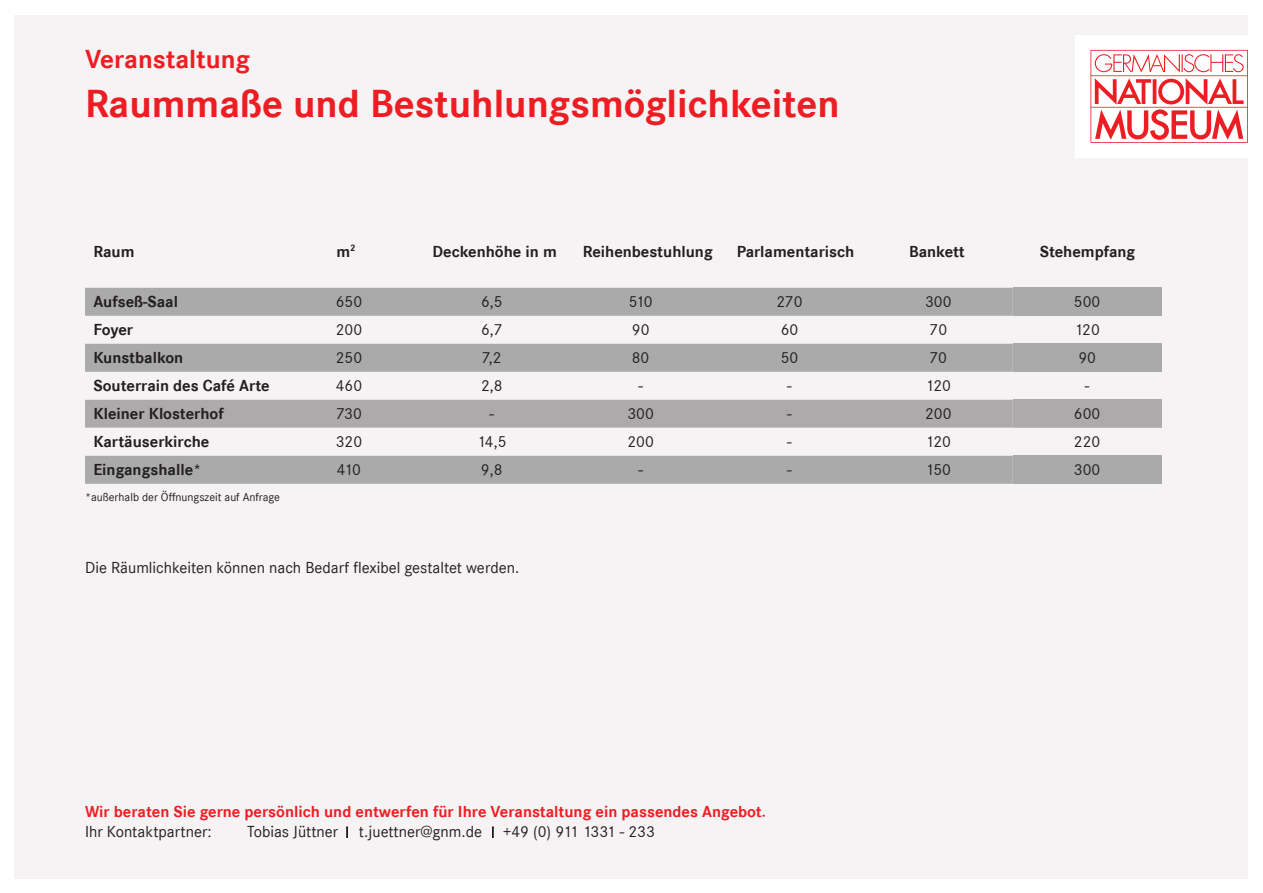
<style>
.page{position:relative;width:1263px;height:893px;background:#fff}
.page>*{position:absolute;margin:0;border:0;box-sizing:border-box;transform-origin:0 0}
.t1{font:700 40.5px "Corporate S";color:#ee1d23}
.t2{font:700 27px "Corporate S";color:#ee1d23}
.t3{font:16.5px "Corporate S";color:#231f20}
.t4{font:700 16.5px "Corporate S";color:#231f20}
.t5{font:700 16.5px "Corporate S";color:#ee1d23}
.t6{font:16.5px "Corporate S";letter-spacing:-.03em;color:#231f20}
.t7{font:12px "Corporate S";color:#231f20}
</style>
<div class="page">
<div style="left:15px;top:15px;width:1233px;height:863px;background:#f6f3f4"></div>
<svg style="left:346px;top:827px;width:2px;height:11px"></svg>
<svg style="left:492px;top:827px;width:2px;height:11px"></svg>
<div style="left:85px;top:288px;width:928px;height:28px;background:#aaa"></div>
<div style="left:1013px;top:288px;width:148px;height:28px;background:#aaa"></div>
<div style="left:85px;top:344px;width:928px;height:28px;background:#aaa"></div>
<div style="left:1013px;top:344px;width:148px;height:28px;background:#aaa"></div>
<svg style="left:85px;top:400px;width:1076px;height:84px"></svg>
<div style="left:1013px;top:456px;width:148px;height:28px;background:#aaa"></div>
<div style="left:1076px;top:35px;width:187px;height:123px;background:#fff"></div>
<svg style="left:1090px;top:50px;width:158px;height:93px"></svg>
<h2 class="t2" style="left:85px;top:44px;width:166px">Veranstaltung</h2>
<h1 class="t1" style="left:85px;top:80px;width:756px">Raummaße und Bestuhlungsmöglichkeiten</h1>
<p class="t4" style="left:94px;top:242px;width:42px">Raum</p>
<p class="t4" style="left:337px;top:242px;width:21px">m<sup>2</sup></p>
<p class="t4" style="left:432px;top:242px;width:126px">Deckenhöhe in m</p>
<p class="t4" style="left:583px;top:242px;width:132px">Reihenbestuhlung</p>
<p class="t4" style="left:737px;top:242px;width:119px">Parlamentarisch</p>
<p class="t4" style="left:909px;top:242px;width:57px">Bankett</p>
<p class="t4" style="left:1040px;top:242px;width:97px">Stehempfang</p>
<p class="t4" style="left:94px;top:292px;width:86px">Aufseß-Saal</p>
<p class="t3" style="left:336px;top:292px;width:28px">650</p>
<p class="t3" style="left:481px;top:292px;width:23px">6,5</p>
<p class="t3" style="left:629px;top:292px;width:26px">510</p>
<p class="t3" style="left:776px;top:292px;width:28px">270</p>
<p class="t3" style="left:925px;top:292px;width:28px">300</p>
<p class="t3" style="left:1074px;top:292px;width:28px">500</p>
<p class="t4" style="left:94px;top:320px;width:41px">Foyer</p>
<p class="t3" style="left:336px;top:320px;width:28px">200</p>
<p class="t3" style="left:481px;top:320px;width:23px">6,7</p>
<p class="t3" style="left:632px;top:320px;width:19px">90</p>
<p class="t3" style="left:781px;top:320px;width:19px">60</p>
<p class="t3" style="left:929px;top:320px;width:19px">70</p>
<p class="t3" style="left:1074px;top:320px;width:27px">120</p>
<p class="t4" style="left:93px;top:348px;width:91px">Kunstbalkon</p>
<p class="t3" style="left:336px;top:348px;width:28px">250</p>
<p class="t3" style="left:482px;top:348px;width:21px">7,2</p>
<p class="t3" style="left:632px;top:348px;width:19px">80</p>
<p class="t3" style="left:781px;top:348px;width:19px">50</p>
<p class="t3" style="left:929px;top:348px;width:19px">70</p>
<p class="t3" style="left:1078px;top:348px;width:19px">90</p>
<p class="t4" style="left:93px;top:376px;width:178px">Souterrain des Café Arte</p>
<p class="t3" style="left:336px;top:376px;width:28px">460</p>
<p class="t3" style="left:481px;top:376px;width:23px">2,8</p>
<p class="t3" style="left:638px;top:376px;width:6px">-</p>
<p class="t3" style="left:787px;top:376px;width:6px">-</p>
<p class="t3" style="left:925px;top:376px;width:27px">120</p>
<p class="t3" style="left:1085px;top:376px;width:6px">-</p>
<p class="t4" style="left:93px;top:404px;width:132px">Kleiner Klosterhof</p>
<p class="t3" style="left:336px;top:404px;width:27px">730</p>
<p class="t3" style="left:489px;top:404px;width:6px">-</p>
<p class="t3" style="left:627px;top:404px;width:28px">300</p>
<p class="t3" style="left:787px;top:404px;width:6px">-</p>
<p class="t3" style="left:925px;top:404px;width:28px">200</p>
<p class="t3" style="left:1074px;top:404px;width:28px">600</p>
<p class="t4" style="left:93px;top:432px;width:118px">Kartäuserkirche</p>
<p class="t3" style="left:336px;top:432px;width:28px">320</p>
<p class="t3" style="left:477px;top:432px;width:31px">14,5</p>
<p class="t3" style="left:627px;top:432px;width:28px">200</p>
<p class="t3" style="left:787px;top:432px;width:6px">-</p>
<p class="t3" style="left:925px;top:432px;width:27px">120</p>
<p class="t3" style="left:1074px;top:432px;width:28px">220</p>
<p class="t4" style="left:93px;top:460px;width:109px">Eingangshalle*</p>
<p class="t3" style="left:337px;top:460px;width:26px">410</p>
<p class="t3" style="left:481px;top:460px;width:23px">9,8</p>
<p class="t3" style="left:638px;top:460px;width:6px">-</p>
<p class="t3" style="left:787px;top:460px;width:6px">-</p>
<p class="t3" style="left:925px;top:460px;width:27px">150</p>
<p class="t3" style="left:1074px;top:460px;width:28px">300</p>
<p class="t7" style="left:85px;top:490px;width:196px">*außerhalb der Öffnungszeit auf Anfrage</p>
<p class="t3" style="left:85px;top:558px;width:436px">Die Räumlichkeiten können nach Bedarf flexibel gestaltet werden.</p>
<p class="t5" style="left:85px;top:802px;width:682px">Wir beraten Sie gerne persönlich und entwerfen für Ihre Veranstaltung ein passendes Angebot.</p>
<p class="t3" style="left:85px;top:822px;width:128px">Ihr Kontaktpartner:</p>
<p class="t3" style="left:247px;top:822px;width:93px">Tobias Jüttner</p>
<p class="t3" style="left:359px;top:822px;width:125px">t.juettner@gnm.de</p>
<p class="t6" style="left:503px;top:822px;width:154px">+49 (0) 911 1331 - 233</p>
</div>
